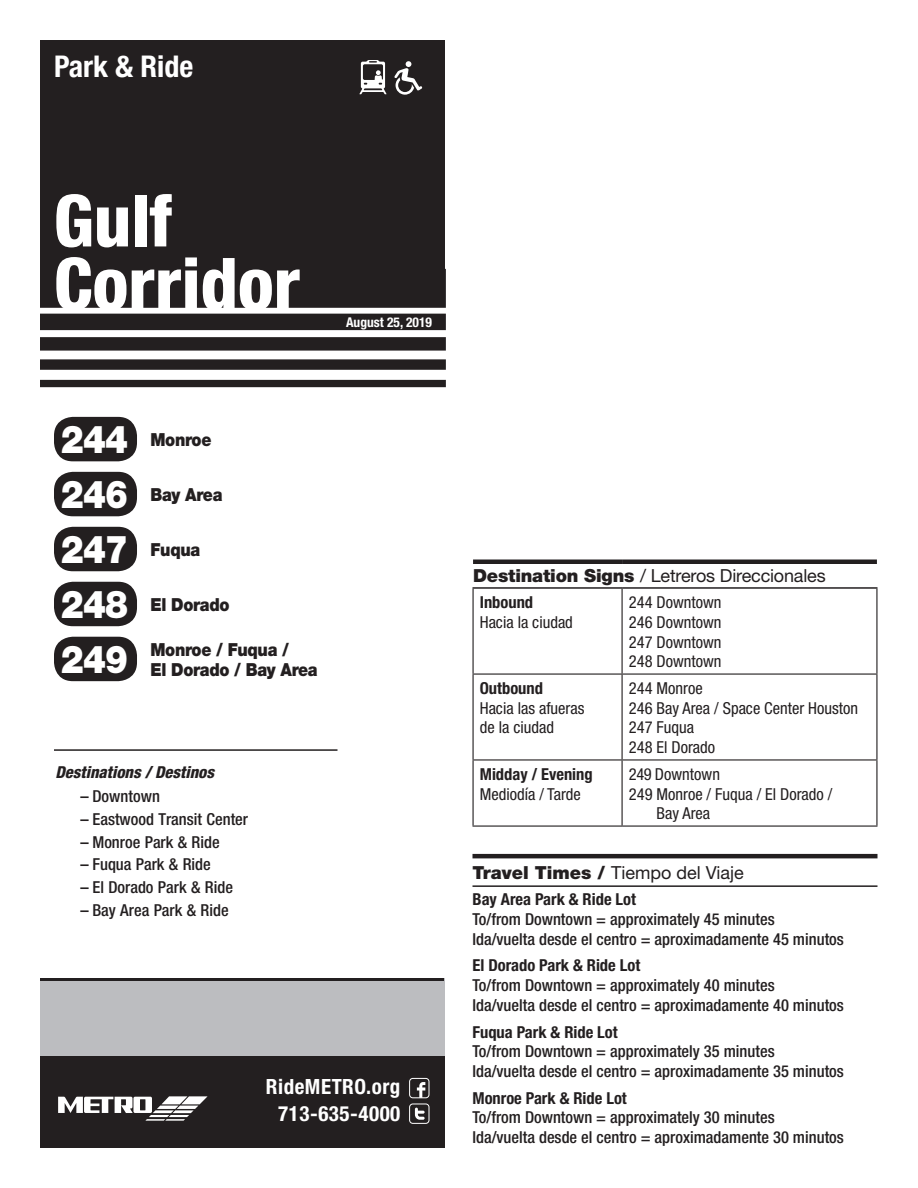
<style>
.page{position:relative;width:918px;height:1188px;background:#fff}
.page>*{position:absolute;margin:0;border:0;box-sizing:border-box;transform-origin:0 0}
.COVER_-_Route_Name{font:800 condensed 72px/63px "Helvetica Neue";color:#fff}
.t1{font:900 38.55px "Helvetica Neue";letter-spacing:-.02em;color:#fff;scale:.89 1}
.COVER_-_Route_Name-2{font:700 condensed 30px "Helvetica Neue";color:#fff}
.t2{font:700 condensed 21px/27px "Helvetica Neue";letter-spacing:.025em;color:#fff;text-align:center}
.Route_and_Destinatio{font:18px "Helvetica Neue";letter-spacing:-.01em;color:#231f20}
.t3{font:900 18px/19.5px "Helvetica Neue";letter-spacing:-.02em;color:#231f20;scale:.89 1}
.COVER_-_Route_Name-3{font:500 condensed 16.5px/19.8px "Helvetica Neue";color:#231f20}
.t4{font:condensed 16.5px/19.8px "Helvetica Neue";color:#231f20}
.t5{font:700 condensed 16.5px/19.8px "Helvetica Neue";color:#231f20}
.COVER_-_Dest__Header{font:italic 800 condensed 16.5px "Helvetica Neue";color:#231f20}
.t6{font:700 condensed 13.5px "Helvetica Neue";color:#fff}
.s1{font-weight:900}
.s2{font-weight:700}
.s3{font-weight:400}
</style>
<div class="page">
<div style="left:40px;top:40px;width:406px;height:229px;background:#231f20"></div>
<div style="left:40px;top:1055px;width:405px;height:93px;background:#231f20"></div>
<div style="left:40px;top:978px;width:406px;height:77px;background:#bcbdc0"></div>
<hr style="left:40px;top:978px;width:404px;height:3px;background:#231f20">
<div style="left:409px;top:1078px;width:20px;height:20px;border:1px solid #fff;border-radius:3px"></div>
<svg style="left:417px;top:1082px;width:8px;height:16px"></svg>
<div style="left:409px;top:1104px;width:20px;height:20px;border:1px solid #fff;border-radius:3px"></div>
<svg style="left:415px;top:1108px;width:10px;height:12px"></svg>
<svg style="left:40px;top:269px;width:406px;height:118px;fill:#231f20"></svg>
<svg style="left:394px;top:61px;width:28px;height:34px"></svg>
<svg style="left:359px;top:60px;width:28px;height:34px"></svg>
<svg style="left:58px;top:1096px;width:150px;height:25px"></svg>
<hr style="left:473px;top:560px;width:149px;height:4px;background:#231f20">
<hr style="left:622px;top:560px;width:255px;height:4px;background:#231f20">
<hr style="left:472px;top:589px;width:2px;height:84px;background:#231f20">
<hr style="left:622px;top:589px;width:1px;height:84px;background:#231f20">
<hr style="left:876px;top:589px;width:2px;height:84px;background:#231f20">
<hr style="left:472px;top:673px;width:150px;height:2px;background:#231f20">
<hr style="left:472px;top:675px;width:2px;height:84px;background:#231f20">
<hr style="left:622px;top:673px;width:256px;height:2px;background:#231f20">
<hr style="left:622px;top:675px;width:1px;height:84px;background:#231f20">
<hr style="left:876px;top:675px;width:2px;height:84px;background:#231f20">
<hr style="left:472px;top:759px;width:150px;height:2px;background:#231f20">
<hr style="left:472px;top:761px;width:2px;height:65px;background:#231f20">
<hr style="left:622px;top:759px;width:256px;height:2px;background:#231f20">
<hr style="left:622px;top:761px;width:1px;height:65px;background:#231f20">
<hr style="left:876px;top:761px;width:2px;height:65px;background:#231f20">
<hr style="left:472px;top:826px;width:150px;height:1px;background:#231f20">
<hr style="left:622px;top:826px;width:256px;height:1px;background:#231f20">
<hr style="left:472px;top:587px;width:150px;height:2px;background:#231f20">
<hr style="left:622px;top:587px;width:256px;height:2px;background:#231f20">
<hr style="left:54px;top:749px;width:284px;height:2px;background:#231f20">
<div style="left:54px;top:417px;width:83px;height:44px;background:#231f20;border-radius:19px"></div>
<div style="left:54px;top:472px;width:83px;height:44px;background:#231f20;border-radius:19px"></div>
<div style="left:54px;top:527px;width:83px;height:44px;background:#231f20;border-radius:19px"></div>
<div style="left:54px;top:637px;width:83px;height:44px;background:#231f20;border-radius:19px"></div>
<hr style="left:472px;top:854px;width:406px;height:4px;background:#231f20">
<hr style="left:472px;top:885px;width:406px;height:2px;background:#231f20">
<div style="left:54px;top:582px;width:83px;height:44px;background:#231f20;border-radius:19px"></div>
<p class="COVER_-_Route_Name-2" style="left:54px;top:48px;width:141px">Park &amp; Ride</p>
<p class="COVER_-_Route_Name" style="left:54px;top:188px;width:248px">Gulf<br>Corridor</p>
<p class="t6" style="left:346px;top:314px;width:87px">August 25, 2019</p>
<p class="t1" style="left:61px;top:416px;width:77px">244</p>
<p class="t3" style="left:151px;top:430px;width:70px">Monroe</p>
<p class="t1" style="left:61px;top:471px;width:77px">246</p>
<p class="t3" style="left:151px;top:485px;width:82px">Bay Area</p>
<p class="t1" style="left:61px;top:526px;width:77px">247</p>
<p class="t3" style="left:151px;top:540px;width:57px">Fuqua</p>
<p class="t1" style="left:61px;top:581px;width:77px">248</p>
<p class="t3" style="left:151px;top:595px;width:90px">El Dorado</p>
<p class="t1" style="left:61px;top:636px;width:77px">249</p>
<p class="t3" style="left:151px;top:640px;width:189px">Monroe / Fuqua /<br>El Dorado / Bay Area</p>
<p class="COVER_-_Dest__Header" style="left:56px;top:762px;width:160px">Destinations / Destinos</p>
<p class="COVER_-_Route_Name-3" style="left:80px;top:786px;width:81px">– Downtown</p>
<p class="COVER_-_Route_Name-3" style="left:80px;top:809px;width:169px">– Eastwood Transit Center</p>
<p class="COVER_-_Route_Name-3" style="left:80px;top:832px;width:141px">– Monroe Park &amp; Ride</p>
<p class="COVER_-_Route_Name-3" style="left:80px;top:854px;width:132px">– Fuqua Park &amp; Ride</p>
<p class="COVER_-_Route_Name-3" style="left:80px;top:877px;width:154px">– El Dorado Park &amp; Ride</p>
<p class="COVER_-_Route_Name-3" style="left:80px;top:900px;width:150px">– Bay Area Park &amp; Ride</p>
<p class="t2" style="left:266px;top:1073px;width:136px">RideMETRO.org<br>713-635-4000</p>
<p class="Route_and_Destinatio" style="left:473px;top:565px;width:354px"><span class="s1">Destination Signs</span> / Letreros Direccionales</p>
<p class="t5" style="left:480px;top:592px;width:55px">Inbound</p>
<p class="t4" style="left:480px;top:612px;width:95px">Hacia la ciudad</p>
<p class="t4" style="left:629px;top:592px;width:94px">244 Downtown</p>
<p class="t4" style="left:629px;top:612px;width:94px">246 Downtown</p>
<p class="t4" style="left:629px;top:632px;width:94px">247 Downtown</p>
<p class="t4" style="left:629px;top:651px;width:94px">248 Downtown</p>
<p class="t4" style="left:480px;top:678px;width:106px"><span class="s2">Outbound<br></span>Hacia las afueras de la ciudad</p>
<p class="t4" style="left:629px;top:678px;width:75px">244 Monroe</p>
<p class="t4" style="left:629px;top:698px;width:231px">246 Bay Area / Space Center Houston</p>
<p class="t4" style="left:629px;top:718px;width:67px">247 Fuqua</p>
<p class="t4" style="left:629px;top:737px;width:88px">248 El Dorado</p>
<p class="t5" style="left:480px;top:764px;width:114px">Midday / Evening<br><span class="s3">Mediodía / Tarde</span></p>
<p class="t4" style="left:629px;top:764px;width:93px">249 Downtown</p>
<p class="t4" style="left:629px;top:784px;width:205px">249 Monroe / Fuqua / El Dorado /</p>
<p class="t4" style="left:657px;top:803px;width:55px">Bay Area</p>
<p class="Route_and_Destinatio" style="left:472px;top:862px;width:273px"><span class="s1">Travel Times /</span> Tiempo del Viaje</p>
<p class="COVER_-_Route_Name-3" style="left:472px;top:889px;width:373px"><span class="s2">Bay Area Park &amp; Ride Lot<br></span>To/from Downtown = approximately 45 minutes<br>Ida/vuelta desde el centro = aproximadamente 45 minutos</p>
<p class="COVER_-_Route_Name-3" style="left:472px;top:955px;width:373px"><span class="s2">El Dorado Park &amp; Ride Lot<br></span>To/from Downtown = approximately 40 minutes<br>Ida/vuelta desde el centro = aproximadamente 40 minutos</p>
<p class="COVER_-_Route_Name-3" style="left:472px;top:1022px;width:373px"><span class="s2">Fuqua Park &amp; Ride Lot<br></span>To/from Downtown = approximately 35 minutes<br>Ida/vuelta desde el centro = aproximadamente 35 minutos</p>
<p class="COVER_-_Route_Name-3" style="left:472px;top:1088px;width:373px"><span class="s2">Monroe Park &amp; Ride Lot<br></span>To/from Downtown = approximately 30 minutes<br>Ida/vuelta desde el centro = aproximadamente 30 minutos</p>
</div>
